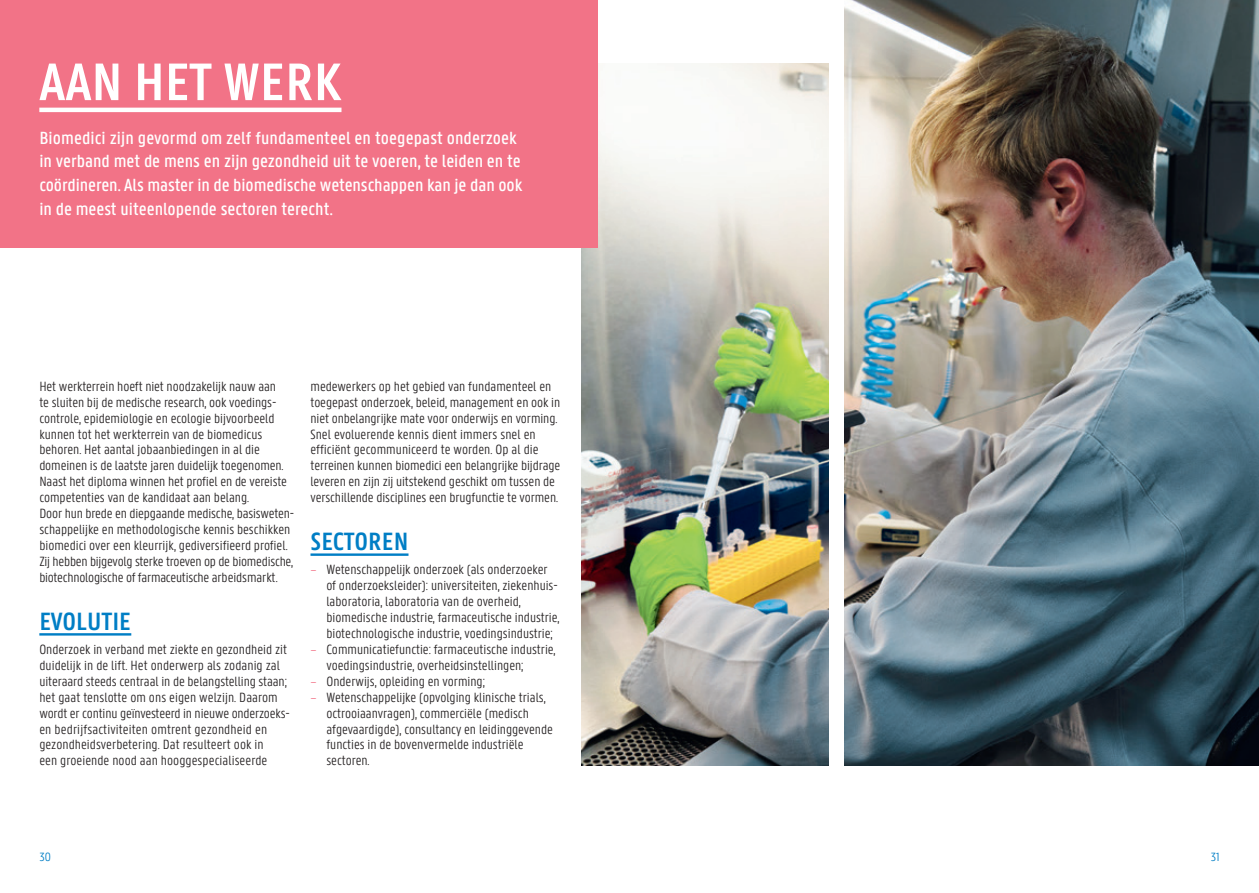
<style>
.page{position:relative;width:1259px;height:893px;background:#fff}
.page>*{position:absolute;margin:0;border:0;box-sizing:border-box;transform-origin:0 0}
.t1{font:600 56.25px "U Gent Panno Text";color:#fff}
.t2{font:600 26.7px "U Gent Panno Text";color:#007ec5}
.t3{font:500 18.75px/24px "U Gent Panno Text";color:#fff}
.t4{font:300 14.25px/15.9px "U Gent Panno Text";color:#231f20}
.t5{font:300 12.75px "U Gent Panno Text";color:#007ec5}
.s1{color:#f27387}
</style>
<div class="page">
<img style="left:845px;top:0;width:414px;height:765px">
<img style="left:581px;top:64px;width:248px;height:701px">
<div style="left:0;top:0;width:597px;height:247px;background:#f27387"></div>
<hr style="left:39px;top:108px;width:302px;height:4px;background:#fff">
<hr style="left:310px;top:553px;width:98px;height:3px;background:#007ec5">
<hr style="left:39px;top:633px;width:92px;height:3px;background:#007ec5">
<h1 class="t1" style="left:39px;top:48px;width:304px">AAN HET WERK</h1>
<p class="t3" style="left:39px;top:125px;width:484px">Biomedici zijn gevormd om zelf fundamenteel en toegepast onderzoek in verband met de mens en zijn gezondheid uit te voeren, te leiden en te coördineren. Als master in de biomedische wetenschappen kan je dan ook in de meest uiteenlopende sectoren terecht.</p>
<p class="t4" style="left:39px;top:378px;width:256px">Het werkterrein hoeft niet noodzakelijk nauw aan<br>te sluiten bij de medische research, ook voedings&shy;controle, epidemiologie en ecologie bijvoorbeeld kunnen tot het werkterrein van de biomedicus behoren. Het aantal jobaanbiedingen in al die domeinen is de laatste jaren duidelijk toegenomen.<br>Naast het diploma winnen het profiel en de vereiste competenties van de kandidaat aan belang.<br>Door hun brede en diepgaande medische, basisweten&shy;schappelijke en methodologische kennis beschikken biomedici over een kleurrijk, gediversifieerd profiel.<br>Zij hebben bijgevolg sterke troeven op de biomedische, biotechnologische of farmaceutische arbeidsmarkt.</p>
<h2 class="t2" style="left:39px;top:605px;width:93px">EVOLUTIE</h2>
<p class="t4" style="left:39px;top:641px;width:251px">Onderzoek in verband met ziekte en gezondheid zit duidelijk in de lift. Het onderwerp als zodanig zal uiteraard steeds centraal in de belangstelling staan; het gaat tenslotte om ons eigen welzijn. Daarom wordt er continu geïnvesteerd in nieuwe onderzoeks&shy;en bedrijfsactiviteiten omtrent gezondheid en gezondheidsverbetering. Dat resulteert ook in<br>een groeiende nood aan hooggespecialiseerde</p>
<p class="t4" style="left:310px;top:378px;width:251px">medewerkers op het gebied van fundamenteel en toegepast onderzoek, beleid, management en ook in niet onbelangrijke mate voor onderwijs en vorming.<br>Snel evoluerende kennis dient immers snel en efficiënt gecommuniceerd te worden. Op al die terreinen kunnen biomedici een belangrijke bijdrage leveren en zijn zij uitstekend geschikt om tussen de verschillende disciplines een brugfunctie te vormen.</p>
<h2 class="t2" style="left:310px;top:525px;width:99px">SECTOREN</h2>
<p class="t4" style="left:326px;top:561px;width:234px;text-indent:-16px"><span class="s1">–</span> Wetenschappelijk onderzoek (als onderzoeker of onderzoeksleider): universiteiten, ziekenhuis&shy;laboratoria, laboratoria van de overheid, biomedische industrie, farmaceutische industrie, biotechnologische industrie, voedingsindustrie;</p>
<p class="t4" style="left:326px;top:641px;width:231px;text-indent:-16px"><span class="s1">–</span> Communicatiefunctie: farmaceutische industrie, voedingsindustrie, overheidsinstellingen;</p>
<p class="t4" style="left:310px;top:673px;width:176px"><span class="s1">–</span> Onderwijs, opleiding en vorming;</p>
<p class="t4" style="left:326px;top:689px;width:228px;text-indent:-16px"><span class="s1">–</span> Wetenschappelijke (opvolging klinische trials, octrooiaanvragen), commerciële (medisch afgevaardigde), consultancy en leidinggevende functies in de bovenvermelde industriële sectoren.</p>
<p class="t5" style="left:39px;top:849px;width:13px">30</p>
<p class="t5" style="left:1211px;top:849px;width:10px">31</p>
</div>
